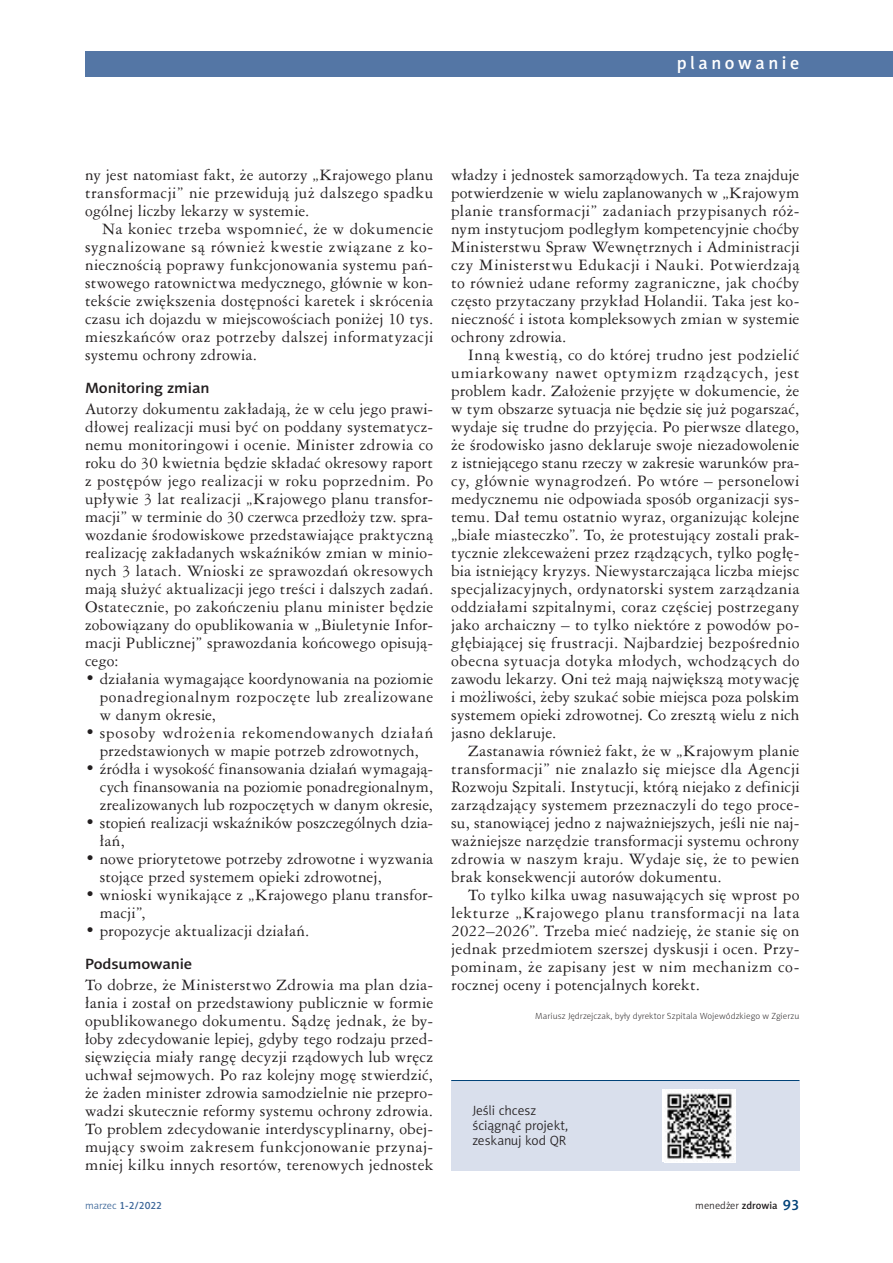
<style>
.page{position:relative;width:893px;height:1263px;background:#fff}
.page>*{position:absolute;margin:0;border:0;box-sizing:border-box;transform-origin:0 0}
.Belka_prawa{font:18px "Naomi Sans EFN Medium";letter-spacing:.2em;color:#fff}
.tekst{font:15px/18px "Ameri Garmnd PL";letter-spacing:.015em;color:#231f20;text-align:justify}
.tekst_bez_wciecia{font:15px/18px "Ameri Garmnd PL";letter-spacing:.015em;color:#231f20;text-align:justify}
.srodtytul_1{font:15px "Naomi Sans EFN Medium";letter-spacing:-.01em;color:#231f20;scale:1.1 1}
.tabela_rycina_tekst{font:13.5px/15px "Naomi Sans EFN Light";color:#231f20}
.t1{font:10.5px "Naomi Sans EFN Light";color:#231f20}
.t2{font:10.5px "Naomi Sans EFN Medium";color:#3d6799}
.autor_gora_1{font:9px "Naomi Sans EFN Thin";letter-spacing:.01em;color:#231f20}
.s1{font-family:"Naomi Sans EFN Light"}
.s2{font-family:"Naomi Sans EFN Medium"}
.s3{font-family:"Naomi Sans EFN Medium";font-size:15px;color:#004279}
</style>
<div class="page">
<div style="left:85px;top:51px;width:808px;height:26px;background:#5476a5"></div>
<div style="left:451px;top:1080px;width:348px;height:90px;background:#d9dfec"></div>
<div style="left:662px;top:1089px;width:73px;height:73px;background:#fff"></div>
<img style="left:667px;top:1093px;width:65px;height:66px">
<hr style="left:451px;top:1080px;width:348px;height:1px;background:#004279">
<p class="Belka_prawa" style="left:677px;top:52px;width:124px">planowanie</p>
<p class="tekst_bez_wciecia" style="left:85px;top:165px;width:350px">ny jest natomiast fakt, że autorzy „Krajowego planu transformacji” nie przewidują już dalszego spadku ogólnej liczby lekarzy w systemie.</p>
<p class="tekst" style="left:85px;top:219px;width:350px;text-indent:17px">Na koniec trzeba wspomnieć, że w dokumencie sygnalizowane są również kwestie związane z ko&shy;niecznością poprawy funkcjonowania systemu pań&shy;stwowego ratownictwa medycznego, głównie w kon&shy;tekście zwiększenia dostępności karetek i skrócenia czasu ich dojazdu w miejscowościach poniżej 10 tys. mieszkańców oraz potrzeby dalszej informatyzacji systemu ochrony zdrowia.</p>
<p class="srodtytul_1" style="left:85px;top:379px;width:115px">Monitoring zmian</p>
<p class="tekst_bez_wciecia" style="left:85px;top:399px;width:350px">Autorzy dokumentu zakładają, że w celu jego prawi&shy;dłowej realizacji musi być on poddany systematycz&shy;nemu monitoringowi i ocenie. Minister zdrowia co roku do 30 kwietnia będzie składać okresowy raport z postępów jego realizacji w roku poprzednim. Po upływie 3 lat realizacji „Krajowego planu transfor&shy;macji” w terminie do 30 czerwca przedłoży tzw. spra&shy;wozdanie środowiskowe przedstawiające praktyczną realizację zakładanych wskaźników zmian w minio&shy;nych 3 latach. Wnioski ze sprawozdań okresowych mają służyć aktualizacji jego treści i dalszych zadań.<br>Ostatecznie, po zakończeniu planu minister będzie zobowiązany do opublikowania w „Biuletynie Infor&shy;macji Publicznej” sprawozdania końcowego opisują&shy;cego:</p>
<p class="tekst" style="left:100px;top:669px;width:335px;text-indent:-15px">• działania wymagające koordynowania na poziomie ponadregionalnym rozpoczęte lub zrealizowane w danym okresie,</p>
<p class="tekst" style="left:85px;top:723px;width:350px;text-align:center">• sposoby wdrożenia rekomendowanych działań przedstawionych w mapie potrzeb zdrowotnych,</p>
<p class="tekst" style="left:100px;top:759px;width:335px;text-indent:-15px">• źródła i wysokość finansowania działań wymagają&shy;cych finansowania na poziomie ponadregionalnym, zrealizowanych lub rozpoczętych w danym okresie,</p>
<p class="tekst" style="left:100px;top:813px;width:335px;text-indent:-15px">• stopień realizacji wskaźników poszczególnych dzia&shy;łań,</p>
<p class="tekst" style="left:100px;top:849px;width:335px;text-indent:-15px">• nowe priorytetowe potrzeby zdrowotne i wyzwania stojące przed systemem opieki zdrowotnej,</p>
<p class="tekst" style="left:100px;top:885px;width:335px;text-indent:-15px">• wnioski wynikające z „Krajowego planu transfor&shy;macji”,</p>
<p class="tekst" style="left:85px;top:921px;width:226px">• propozycje aktualizacji działań.</p>
<p class="srodtytul_1" style="left:85px;top:955px;width:99px">Podsumowanie</p>
<p class="tekst_bez_wciecia" style="left:85px;top:975px;width:350px">To dobrze, że Ministerstwo Zdrowia ma plan dzia&shy;łania i został on przedstawiony publicznie w formie opublikowanego dokumentu. Sądzę jednak, że by&shy;łoby zdecydowanie lepiej, gdyby tego rodzaju przed&shy;sięwzięcia miały rangę decyzji rządowych lub wręcz uchwał sejmowych. Po raz kolejny mogę stwierdzić, że żaden minister zdrowia samodzielnie nie przepro&shy;wadzi skutecznie reformy systemu ochrony zdrowia.<br>To problem zdecydowanie interdyscyplinarny, obej&shy;mujący swoim zakresem funkcjonowanie przynaj&shy;mniej kilku innych resortów, terenowych jednostek</p>
<p class="tekst_bez_wciecia" style="left:451px;top:165px;width:350px">władzy i jednostek samorządowych. Ta teza znajduje potwierdzenie w wielu zaplanowanych w „Krajowym planie transformacji” zadaniach przypisanych róż&shy;nym instytucjom podległym kompetencyjnie choćby Ministerstwu Spraw Wewnętrznych i Administracji czy Ministerstwu Edukacji i Nauki. Potwierdzają to również udane reformy zagraniczne, jak choćby często przytaczany przykład Holandii. Taka jest ko&shy;nieczność i istota kompleksowych zmian w systemie ochrony zdrowia.</p>
<p class="tekst" style="left:451px;top:345px;width:350px;text-indent:17px">Inną kwestią, co do której trudno jest podzielić umiarkowany nawet optymizm rządzących, jest problem kadr. Założenie przyjęte w dokumencie, że w tym obszarze sytuacja nie będzie się już pogarszać, wydaje się trudne do przyjęcia. Po pierwsze dlatego, że środowisko jasno deklaruje swoje niezadowolenie z istniejącego stanu rzeczy w zakresie warunków pra&shy;cy, głównie wynagrodzeń. Po wtóre – personelowi medycznemu nie odpowiada sposób organizacji sys&shy;temu. Dał temu ostatnio wyraz, organizując kolejne „białe miasteczko”. To, że protestujący zostali prak&shy;tycznie zlekceważeni przez rządzących, tylko pogłę&shy;bia istniejący kryzys. Niewystarczająca liczba miejsc specjalizacyjnych, ordynatorski system zarządzania oddziałami szpitalnymi, coraz częściej postrzegany jako archaiczny – to tylko niektóre z powodów po&shy;głębiającej się frustracji. Najbardziej bezpośrednio obecna sytuacja dotyka młodych, wchodzących do zawodu lekarzy. Oni też mają największą motywację i możliwości, żeby szukać sobie miejsca poza polskim systemem opieki zdrowotnej. Co zresztą wielu z nich jasno deklaruje.</p>
<p class="tekst" style="left:451px;top:741px;width:350px;text-indent:17px">Zastanawia również fakt, że w „Krajowym planie transformacji” nie znalazło się miejsce dla Agencji Rozwoju Szpitali. Instytucji, którą niejako z definicji zarządzający systemem przeznaczyli do tego proce&shy;su, stanowiącej jedno z najważniejszych, jeśli nie naj&shy;ważniejsze narzędzie transformacji systemu ochrony zdrowia w naszym kraju. Wydaje się, że to pewien brak konsekwencji autorów dokumentu.</p>
<p class="tekst" style="left:451px;top:885px;width:350px;text-indent:17px">To tylko kilka uwag nasuwających się wprost po lekturze „Krajowego planu transformacji na lata 2022–2026”. Trzeba mieć nadzieję, że stanie się on jednak przedmiotem szerszej dyskusji i ocen. Przy&shy;pominam, że zapisany jest w nim mechanizm co&shy;rocznej oceny i potencjalnych korekt.</p>
<p class="autor_gora_1" style="left:535px;top:1011px;width:266px">Mariusz Jędrzejczak, były dyrektor Szpitala Wojewódzkiego w Zgierzu</p>
<p class="tabela_rycina_tekst" style="left:472px;top:1103px;width:97px">Jeśli chcesz ściągnąć projekt, zeskanuj kod QR</p>
<p class="t2" style="left:85px;top:1199px;width:79px"><span class="s1">marzec</span> 1-2/2022</p>
<p class="t1" style="left:695px;top:1199px;width:106px">menedżer <span class="s2">zdrowia</span> <span class="s3">93</span></p>
</div>
